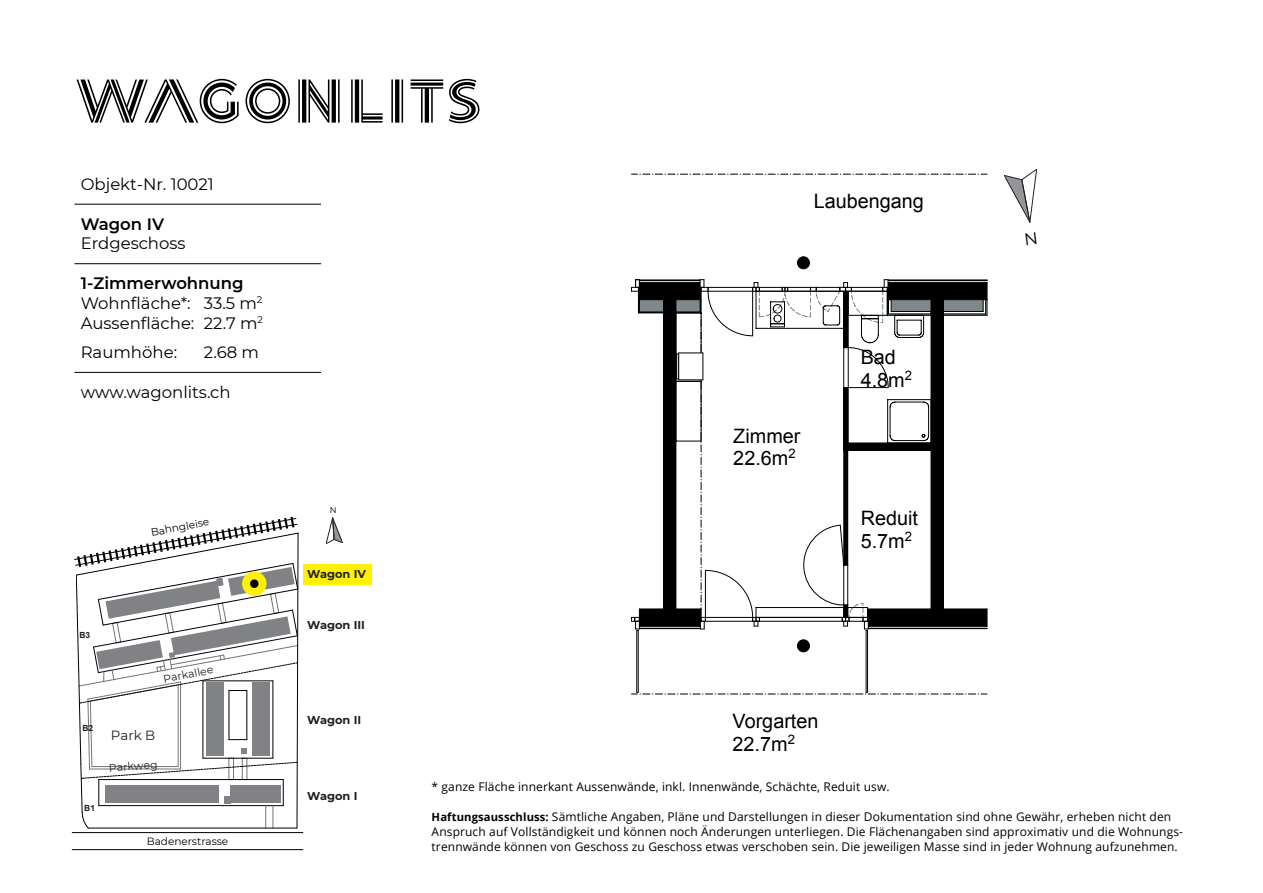
<style>
.page{position:relative;width:1263px;height:893px;background:#fff}
.page>*{position:absolute;margin:0;border:0;box-sizing:border-box;transform-origin:0 0}
.t1{font:19.8px/22.6px "Arial";color:#000}
.t2{font:16.5px/19.8px "Montserrat";color:#000}
.t3{font:600 16.5px "Montserrat";color:#000}
.t4{font:13.35px "Montserrat";color:#231f20}
.t5{font:12px/15px "Open Sans";letter-spacing:.01em;color:#000}
.t6{font:700 11.4px "Montserrat";color:#231f20}
.t7{font:10.95px "Montserrat";color:#231f20}
.t8{font:10.5px "Montserrat";color:#000}
.t9{font:700 8.4px "Arial";color:#231f20}
.t10{font:8.4px "Montserrat";color:#000}
.s1{font-weight:600}
.s2{font-weight:700;font-size:11.25px}
</style>
<div class="page">
<svg style="left:797px;top:256px;width:13px;height:13px"></svg>
<svg style="left:797px;top:639px;width:13px;height:13px"></svg>
<hr style="left:867px;top:630px;width:1px;height:62px;background:#000">
<hr style="left:866px;top:630px;width:1px;height:62px;background:#000">
<hr style="left:638px;top:630px;width:1px;height:62px;background:#000">
<hr style="left:636px;top:630px;width:1px;height:62px;background:#000">
<svg style="left:631px;top:692px;width:356px;height:3px"></svg>
<svg style="left:631px;top:174px;width:356px;height:1px"></svg>
<svg style="left:631px;top:279px;width:357px;height:352px"></svg>
<div style="left:303px;top:564px;width:68px;height:20px;background:#fff101"></div>
<hr style="left:88px;top:828px;width:209px;height:1px;background:#000">
<svg style="left:326px;top:518px;width:17px;height:26px"></svg>
<svg style="left:74px;top:517px;width:224px;height:311px"></svg>
<hr style="left:72px;top:832px;width:231px;height:1px;background:#000">
<hr style="left:72px;top:849px;width:231px;height:1px;background:#000">
<hr style="left:74px;top:204px;width:247px;height:1px;background:#000">
<hr style="left:74px;top:263px;width:247px;height:1px;background:#000">
<hr style="left:74px;top:372px;width:247px;height:1px;background:#000">
<div style="left:242px;top:571px;width:24px;height:25px;background:#fff101;border-radius:50%"></div>
<div style="left:250px;top:579px;width:9px;height:9px;background:#000;border-radius:50%"></div>
<svg style="left:77px;top:79px;width:402px;height:44px"></svg>
<svg style="left:1004px;top:169px;width:33px;height:54px"></svg>
<h2 class="t2" style="left:81px;top:174px;width:135px">Objekt-Nr. 10021</h2>
<h2 class="t3" style="left:81px;top:212px;width:85px">Wagon IV</h2>
<h2 class="t2" style="left:81px;top:233px;width:106px">Erdgeschoss</h2>
<h2 class="t2" style="left:81px;top:273px;width:184px"><span class="s1">1-Zimmerwohnung<br></span>Wohnfläche*: 33.5 m<sup>2<br></sup>Aussenfläche: 22.7 m<sup>2</sup></h2>
<h2 class="t2" style="left:81px;top:342px;width:98px">Raumhöhe:</h2>
<h2 class="t2" style="left:204px;top:342px;width:57px">2.68 m</h2>
<h2 class="t2" style="left:81px;top:382px;width:151px">www.wagonlits.ch</h2>
<p class="t8" style="left:150px;top:525px;width:61px;rotate:-10deg">Bahngleise</p>
<p class="t9" style="left:79px;top:629px;width:12px">B3</p>
<p class="t7" style="left:162px;top:672px;width:52px;rotate:-11deg">Parkallee</p>
<p class="t9" style="left:82px;top:722px;width:12px">B2</p>
<p class="t9" style="left:84px;top:802px;width:12px">B1</p>
<p class="t4" style="left:111px;top:726px;width:46px">Park B</p>
<p class="t7" style="left:108px;top:760px;width:50px;rotate:-5deg">Parkweg</p>
<p class="t8" style="left:147px;top:834px;width:83px">Badenerstrasse</p>
<p class="t10" style="left:330px;top:504px;width:8px">N</p>
<p class="t6" style="left:307px;top:566px;width:60px">Wagon IV</p>
<p class="t6" style="left:307px;top:616px;width:59px">Wagon III</p>
<p class="t6" style="left:307px;top:711px;width:55px">Wagon II</p>
<p class="t6" style="left:307px;top:788px;width:52px">Wagon I</p>
<h1 class="t1" style="left:814px;top:190px;width:112px">Laubengang</h1>
<h1 class="t1" style="left:733px;top:425px;width:69px">Zimmer<br>22.6m<sup>2</sup></h1>
<h1 class="t1" style="left:861px;top:346px;width:53px">Bad<br>4.8m<sup>2</sup></h1>
<h1 class="t1" style="left:861px;top:507px;width:59px">Reduit<br>5.7m<sup>2</sup></h1>
<h1 class="t1" style="left:732px;top:710px;width:87px">Vorgarten<br>22.7m<sup>2</sup></h1>
<p class="t5" style="left:432px;top:779px;width:460px">* ganze Fläche innerkant Aussenwände, inkl. Innenwände, Schächte, Reduit usw.</p>
<p class="t5" style="left:432px;top:809px;width:753px"><span class="s2">Haftungsausschluss:</span> Sämtliche Angaben, Pläne und Darstellungen in dieser Dokumentation sind ohne Gewähr, erheben nicht den<br>Anspruch auf Vollständigkeit und können noch Änderungen unterliegen. Die Flächenangaben sind approximativ und die Wohnungs&shy;trennwände können von Geschoss zu Geschoss etwas verschoben sein. Die jeweiligen Masse sind in jeder Wohnung aufzunehmen.</p>
</div>
